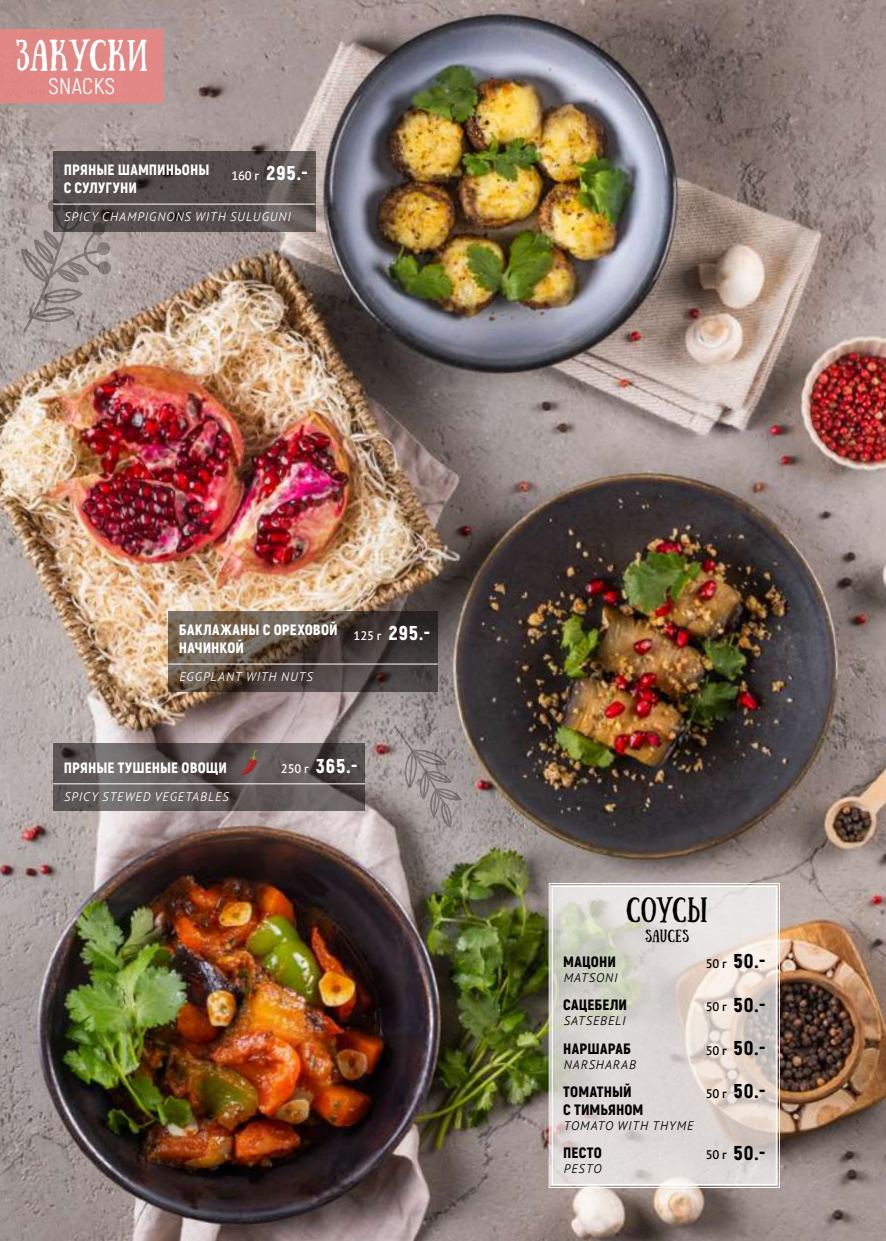
<style>
.page{position:relative;width:886px;height:1241px;background:#fff}
.page>*{position:absolute;margin:0;border:0;box-sizing:border-box;transform-origin:0 0}
.t1{font:31.25px "Sunday";color:#fff}
.t2{font:25px "Sunday";color:#000}
.t3{font:22.5px "Akrobat";letter-spacing:.015em;color:#fff}
.t4{font:900 20px "Akrobat";letter-spacing:.055em;color:#000}
.t5{font:900 20px "Akrobat";letter-spacing:.05em;color:#fff}
.t6{font:900 15px/18px "Akrobat";letter-spacing:.005em;color:#fff}
.t7{font:900 15px/18px "Akrobat";letter-spacing:.01em;color:#000}
.t8{font:italic 300 12.5px "PT Sans Pro";letter-spacing:.08em;color:#fff}
.t9{font:italic 300 12.5px "PT Sans Pro";letter-spacing:.08em;color:#000}
.t10{font:12.5px "Sunday";letter-spacing:.035em;color:#000}
.s1{font-family:"PT Sans Pro";font-weight:600;font-size:12.5px}
</style>
<div class="page">
<img style="left:0;top:0;width:886px;height:1240px">
<svg style="left:21px;top:198px;width:91px;height:135px"></svg>
<svg style="left:394px;top:726px;width:67px;height:101px"></svg>
<svg style="left:53px;top:151px;width:262px;height:80px;fill:#554e4d"></svg>
<hr style="left:53px;top:203px;width:177px;height:1px;background:#fff">
<svg style="left:230px;top:203px;width:29px;height:1px"></svg>
<hr style="left:259px;top:203px;width:56px;height:1px;background:#fff">
<svg style="left:168px;top:610px;width:270px;height:81px"></svg>
<hr style="left:168px;top:663px;width:185px;height:1px;background:#fff">
<svg style="left:353px;top:663px;width:28px;height:1px"></svg>
<hr style="left:381px;top:663px;width:57px;height:1px;background:#fff">
<svg style="left:53px;top:743px;width:312px;height:68px"></svg>
<hr style="left:53px;top:783px;width:227px;height:1px;background:#fff">
<svg style="left:280px;top:783px;width:28px;height:1px"></svg>
<hr style="left:308px;top:783px;width:57px;height:1px;background:#fff">
<svg style="left:240px;top:750px;width:17px;height:25px"></svg>
<div style="left:0;top:30px;width:164px;height:73px;background:#e18886"></div>
<svg style="left:548px;top:882px;width:232px;height:305px"></svg>
<div style="left:552px;top:886px;width:224px;height:298px;border:1px solid #fff"></div>
<h1 class="t1" style="left:16px;top:34px;width:133px">ЗАКУСКИ</h1>
<h3 class="t3" style="left:49px;top:73px;width:68px">SNACKS</h3>
<p class="t6" style="left:64px;top:161px;width:147px">ПРЯНЫЕ ШАМПИНЬОНЫ<br>С СУЛУГУНИ</p>
<h3 class="t5" style="left:231px;top:160px;width:78px"><span class="s1">160 г</span> 295.-</h3>
<p class="t8" style="left:64px;top:208px;width:228px">SPICY CHAMPIGNONS WITH SULUGUNI</p>
<p class="t6" style="left:179px;top:621px;width:160px">БАКЛАЖАНЫ С ОРЕХОВОЙ<br>НАЧИНКОЙ</p>
<h3 class="t5" style="left:354px;top:620px;width:78px"><span class="s1">125 г</span> 295.-</h3>
<p class="t8" style="left:179px;top:668px;width:135px">EGGPLANT WITH NUTS</p>
<p class="t6" style="left:64px;top:758px;width:165px">ПРЯНЫЕ ТУШЕНЫЕ ОВОЩИ</p>
<h3 class="t5" style="left:281px;top:753px;width:78px"><span class="s1">250 г</span> 365.-</h3>
<p class="t8" style="left:64px;top:788px;width:166px">SPICY STEWED VEGETABLES</p>
<p class="t7" style="left:563px;top:952px;width:54px">МАЦОНИ</p>
<p class="t9" style="left:564px;top:969px;width:55px">MATSONI</p>
<h2 class="t2" style="left:626px;top:892px;width:83px">СОУСЫ</h2>
<p class="t10" style="left:645px;top:927px;width:45px">SAUCES</p>
<h3 class="t4" style="left:706px;top:948px;width:61px"><span class="s1">50 г</span> 50.-</h3>
<p class="t7" style="left:563px;top:995px;width:65px">САЦЕБЕЛИ</p>
<p class="t9" style="left:564px;top:1012px;width:63px">SATSEBELI</p>
<h3 class="t4" style="left:706px;top:991px;width:61px"><span class="s1">50 г</span> 50.-</h3>
<p class="t7" style="left:563px;top:1039px;width:69px">НАРШАРАБ</p>
<p class="t9" style="left:564px;top:1056px;width:74px">NARSHARAB</p>
<h3 class="t4" style="left:706px;top:1034px;width:61px"><span class="s1">50 г</span> 50.-</h3>
<p class="t7" style="left:563px;top:1082px;width:82px">ТОМАТНЫЙ<br>С ТИМЬЯНОМ</p>
<p class="t9" style="left:564px;top:1117px;width:131px">TOMATO WITH THYME</p>
<h3 class="t4" style="left:706px;top:1078px;width:61px"><span class="s1">50 г</span> 50.-</h3>
<p class="t7" style="left:563px;top:1143px;width:40px">ПЕСТО</p>
<p class="t9" style="left:564px;top:1160px;width:39px">PESTO</p>
<h3 class="t4" style="left:706px;top:1139px;width:61px"><span class="s1">50 г</span> 50.-</h3>
</div>
